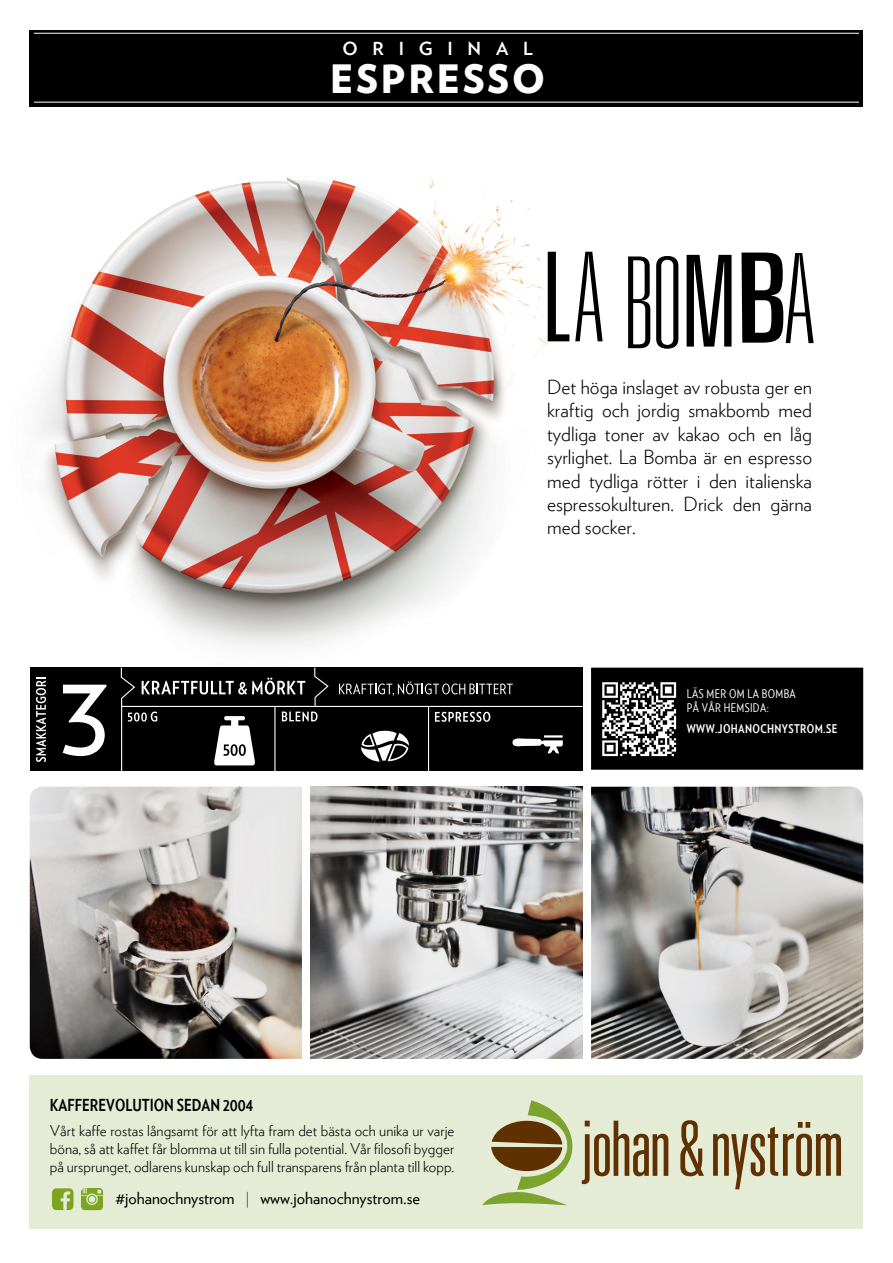
<style>
.page{position:relative;width:893px;height:1263px;background:#fff}
.page>*{position:absolute;margin:0;border:0;box-sizing:border-box;transform-origin:0 0}
.t1{font:900 39px "Verlag";letter-spacing:.06em;color:#fff}
.bröd{font:300 19.5px/23.4px "Verlag";color:#000;text-align:justify}
.t2{font:700 18px "Verlag";letter-spacing:.82em;color:#fff}
.t3{font:16.5px "Verlag";color:#000}
.t4{font:700 16.5px "Verlag Condensed";color:#000}
.t5{font:300 15px/18px "Verlag";color:#000;text-align:justify}
.bröd-2{font:700 12px/21px "Verlag Condensed";letter-spacing:.03em;color:#fff}
.bröd-3{font:12px "Verlag Condensed";letter-spacing:.03em;color:#fff}
.s1{font-weight:200}
.s2{font-weight:400}
</style>
<div class="page">
<div style="left:30px;top:30px;width:833px;height:76px;background:#000"></div>
<img style="left:29px;top:91px;width:533px;height:577px">
<hr style="left:34px;top:33px;width:825px;height:1px;background:#fff">
<hr style="left:34px;top:102px;width:825px;height:1px;background:#fff">
<div style="left:592px;top:668px;width:270px;height:101px;background:#000"></div>
<div style="left:591px;top:668px;width:272px;height:102px;border:2px solid #000"></div>
<img style="left:30px;top:787px;width:272px;height:272px">
<img style="left:310px;top:787px;width:273px;height:272px">
<img style="left:591px;top:787px;width:272px;height:272px">
<svg style="left:602px;top:682px;width:74px;height:74px"></svg>
<div style="left:30px;top:1076px;width:833px;height:153px;background:#e5ecd5"></div>
<svg style="left:713px;top:1122px;width:128px;height:67px"></svg>
<svg style="left:680px;top:1120px;width:24px;height:56px"></svg>
<svg style="left:482px;top:1100px;width:186px;height:105px"></svg>
<img style="left:52px;top:1188px;width:22px;height:23px">
<img style="left:81px;top:1188px;width:22px;height:23px">
<div style="left:30px;top:668px;width:552px;height:103px;background:#000"></div>
<svg style="left:63px;top:685px;width:44px;height:71px"></svg>
<svg style="left:120px;top:668px;width:463px;height:103px"></svg>
<svg style="left:339px;top:681px;width:174px;height:15px"></svg>
<svg style="left:36px;top:677px;width:10px;height:85px"></svg>
<svg style="left:128px;top:668px;width:201px;height:97px"></svg>
<svg style="left:512px;top:735px;width:51px;height:19px"></svg>
<svg style="left:361px;top:730px;width:48px;height:32px"></svg>
<svg style="left:548px;top:252px;width:21px;height:89px"></svg>
<svg style="left:575px;top:252px;width:28px;height:89px"></svg>
<svg style="left:628px;top:256px;width:22px;height:92px"></svg>
<svg style="left:656px;top:256px;width:22px;height:93px"></svg>
<svg style="left:687px;top:255px;width:44px;height:92px"></svg>
<svg style="left:741px;top:253px;width:73px;height:90px"></svg>
<p class="t2" style="left:342px;top:34px;width:192px">ORIGINAL</p>
<p class="t1" style="left:330px;top:47px;width:217px">ESPRESSO</p>
<p class="bröd" style="left:547px;top:374px;width:266px">Det höga inslaget av robusta ger en kraftig och jordig smakbomb med tydliga toner av kakao och en låg syrlighet. La Bomba är en espresso med tydliga rötter i den italienska espressokulturen. Drick den gärna med socker.</p>
<p class="t4" style="left:50px;top:1092px;width:205px">KAFFEREVOLUTION SEDAN 2004</p>
<p class="t5" style="left:50px;top:1121px;width:406px">Vårt kaffe rostas långsamt för att lyfta fram det bästa och unika ur varje böna, så att kaffet får blomma ut till sin fulla potential. Vår filosofi bygger på ursprunget, odlarens kunskap och full transparens från planta till kopp.</p>
<p class="t3" style="left:115px;top:1185px;width:306px">#johanochnystrom <span class="s1">|</span> www.johanochnystrom.se</p>
<p class="bröd-3" style="left:687px;top:685px;width:110px">LÄS MER OM LA BOMBA</p>
<p class="bröd-2" style="left:687px;top:697px;width:152px"><span class="s2">PÅ VÅR HEMSIDA:<br></span>WWW.JOHANOCHNYSTROM.SE</p>
</div>
